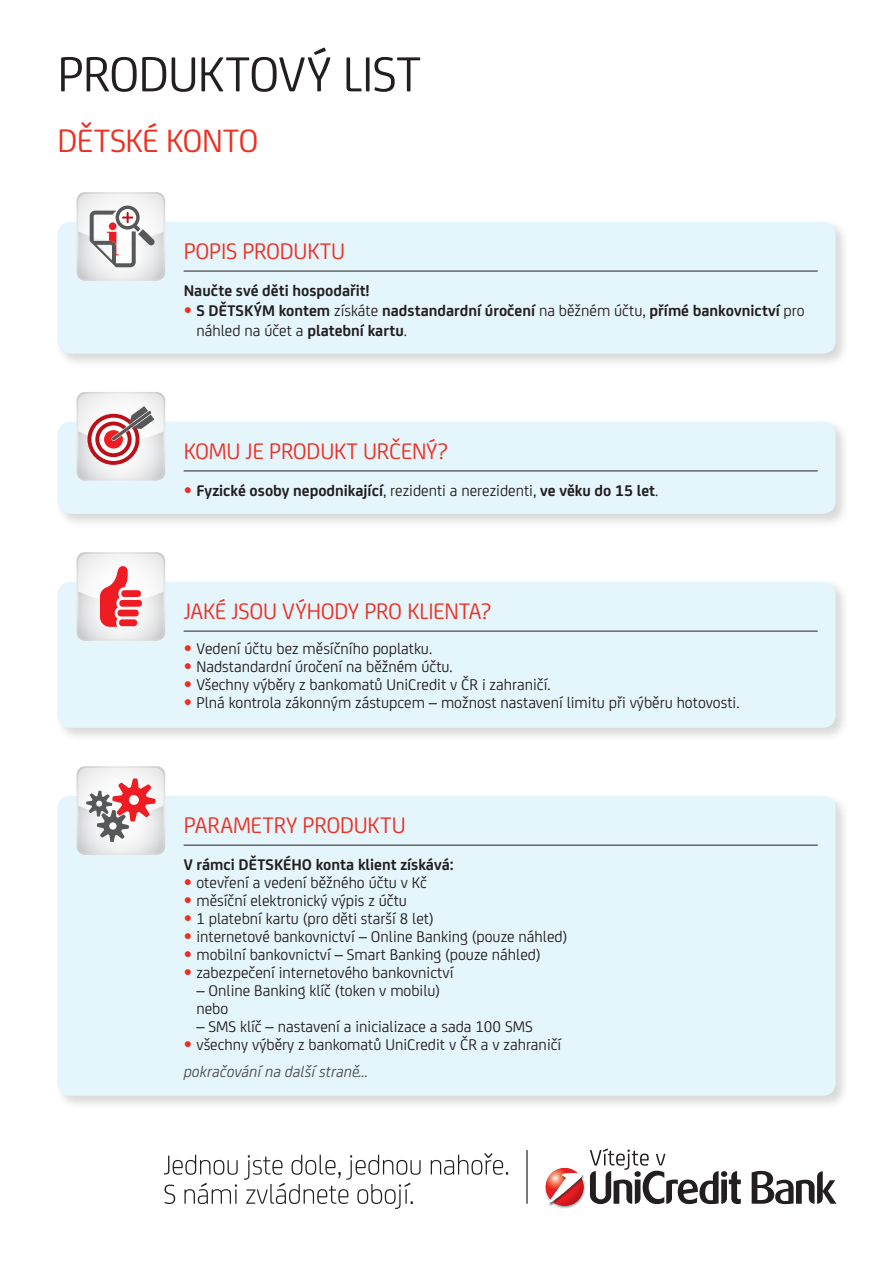
<style>
.page{position:relative;width:893px;height:1263px;background:#fff}
.page>*{position:absolute;margin:0;border:0;box-sizing:border-box;transform-origin:0 0}
.t1{font:52.5px "Uni Credit";letter-spacing:-.02em;color:#231f20}
.t2{font:34.5px "Uni Credit";letter-spacing:-.01em;color:#ee2e22}
.t3{font:24px "Uni Credit";letter-spacing:-.01em;color:#ee2e22}
.t4{font:16.5px/18px "Uni Credit";color:#231f20}
.t5{font:700 16.5px/19.8px "Uni Credit";color:#231f20}
.s1{font-family:"Helvetica Neue LT Pro";color:#ee2e22}
.s2{font-weight:400}
.s3{font-family:"Helvetica Neue LT Pro";font-weight:700;color:#ee2e22}
.s4{font-style:italic;color:#4b4c4d}
</style>
<div class="page">
<img style="left:545px;top:1168px;width:33px;height:41px">
<svg style="left:546px;top:1168px;width:37px;height:38px"></svg>
<img style="left:549px;top:1176px;width:36px;height:30px">
<svg style="left:549px;top:1173px;width:34px;height:31px"></svg>
<svg style="left:752px;top:1171px;width:84px;height:33px"></svg>
<svg style="left:590px;top:1148px;width:151px;height:56px"></svg>
<svg style="left:164px;top:1155px;width:74px;height:20px"></svg>
<svg style="left:431px;top:1153px;width:77px;height:22px"></svg>
<svg style="left:164px;top:1184px;width:11px;height:20px"></svg>
<svg style="left:184px;top:1183px;width:53px;height:21px"></svg>
<svg style="left:244px;top:1155px;width:177px;height:54px"></svg>
<hr style="left:526px;top:1150px;width:2px;height:54px;background:#231f20">
<div style="left:55px;top:580px;width:795px;height:162px;background:#231f20;opacity:.17"></div>
<div style="left:57px;top:582px;width:779px;height:146px;background:#e5f5fc;border-radius:13px"></div>
<hr style="left:184px;top:631px;width:634px;height:1px;background:#231f20">
<svg style="left:77px;top:552px;width:88px;height:89px"></svg>
<div style="left:55px;top:220px;width:795px;height:148px;background:#231f20;opacity:.17"></div>
<div style="left:57px;top:222px;width:779px;height:132px;background:#e5f5fc;border-radius:13px"></div>
<hr style="left:184px;top:271px;width:634px;height:1px;background:#231f20">
<svg style="left:77px;top:192px;width:88px;height:89px"></svg>
<div style="left:109px;top:222px;width:7px;height:8px;background:#ee1d23;border-radius:50%"></div>
<div style="left:55px;top:419px;width:795px;height:109px;background:#231f20;opacity:.17"></div>
<div style="left:57px;top:422px;width:779px;height:92px;background:#e5f5fc;border-radius:13px"></div>
<hr style="left:184px;top:470px;width:634px;height:1px;background:#231f20">
<svg style="left:77px;top:392px;width:88px;height:89px"></svg>
<div style="left:55px;top:794px;width:795px;height:316px;background:#231f20;opacity:.17"></div>
<div style="left:57px;top:796px;width:779px;height:300px;background:#e5f5fc;border-radius:13px"></div>
<hr style="left:184px;top:845px;width:634px;height:1px;background:#231f20">
<svg style="left:77px;top:766px;width:88px;height:89px"></svg>
<h1 class="t1" style="left:57px;top:37px;width:365px">PRODUKTOVÝ LIST</h1>
<h2 class="t2" style="left:57px;top:116px;width:203px">DĚTSKÉ KONTO</h2>
<h3 class="t3" style="left:184px;top:234px;width:23px">Popis</h3>
<h3 class="t3" style="left:242px;top:234px;width:14px">produktu</h3>
<p class="t5" style="left:184px;top:280px;width:187px">Naučte své děti hospodařit!</p>
<p class="t5" style="left:196px;top:299px;width:610px;text-indent:-13px"><span class="s1">•</span> S DĚTSKÝM kontem <span class="s2">získáte</span> nadstandardní úročení <span class="s2">na běžném účtu,</span> přímé bankovnictví <span class="s2">pro náhled na účet a</span> platební kartu<span class="s2">.</span></p>
<h3 class="t3" style="left:184px;top:434px;width:99px">Komu je produkt</h3>
<h3 class="t3" style="left:363px;top:434px;width:86px">určený?</h3>
<p class="t5" style="left:184px;top:479px;width:476px"><span class="s1">•</span> Fyzické osoby nepodnikající<span class="s2">, rezidenti a nerezidenti,</span> ve věku do 15 let<span class="s2">.</span></p>
<h3 class="t3" style="left:184px;top:594px;width:60px">Jaké jsou</h3>
<h3 class="t3" style="left:282px;top:594px;width:95px">výhody pro</h3>
<h3 class="t3" style="left:407px;top:594px;width:86px">kli enta?</h3>
<p class="t4" style="left:184px;top:639px;width:250px"><span class="s3">•</span> Vedení účtu bez měsíčního poplatku.</p>
<p class="t4" style="left:184px;top:657px;width:271px"><span class="s3">•</span> Nadstandardní úročení na běžném účtu.</p>
<p class="t4" style="left:184px;top:675px;width:368px"><span class="s3">•</span> Všechny výběry z bankomatů UniCredit v ČR i zahraničí.</p>
<p class="t4" style="left:184px;top:693px;width:557px"><span class="s3">•</span> Plná kontrola zákonným zástupcem – možnost nastavení limitu při výběru hotovosti.</p>
<h3 class="t3" style="left:184px;top:808px;width:133px">Parametry produktu</h3>
<p class="t5" style="left:184px;top:854px;width:272px">V rámci DĚTSKÉHO konta klient získává:</p>
<p class="t4" style="left:184px;top:873px;width:245px"><span class="s3">•</span> otevření a vedení běžného účtu v Kč</p>
<p class="t4" style="left:184px;top:891px;width:225px"><span class="s3">•</span> měsíční elektronický výpis z účtu</p>
<p class="t4" style="left:184px;top:909px;width:252px"><span class="s3">•</span> 1 platební kartu (pro děti starší 8 let)</p>
<p class="t4" style="left:184px;top:927px;width:385px"><span class="s3">•</span> internetové bankovnictví – Online Banking (pouze náhled)</p>
<p class="t4" style="left:184px;top:945px;width:359px"><span class="s3">•</span> mobilní bankovnictví – Smart Banking (pouze náhled)</p>
<p class="t4" style="left:184px;top:963px;width:271px"><span class="s3">•</span> zabezpečení internetového bankovnictví</p>
<p class="t4" style="left:196px;top:981px;width:245px">– Online Banking klíč (token v mobilu) nebo</p>
<p class="t4" style="left:196px;top:1017px;width:338px">– SMS klíč – nastavení a inicializace a sada 100 SMS</p>
<p class="t4" style="left:184px;top:1030px;width:379px;line-height:26.5px"><span class="s3">•</span> všechny výběry z bankomatů UniCredit v ČR a v zahraničí <span class="s4">pokračování na další straně…</span></p>
</div>
